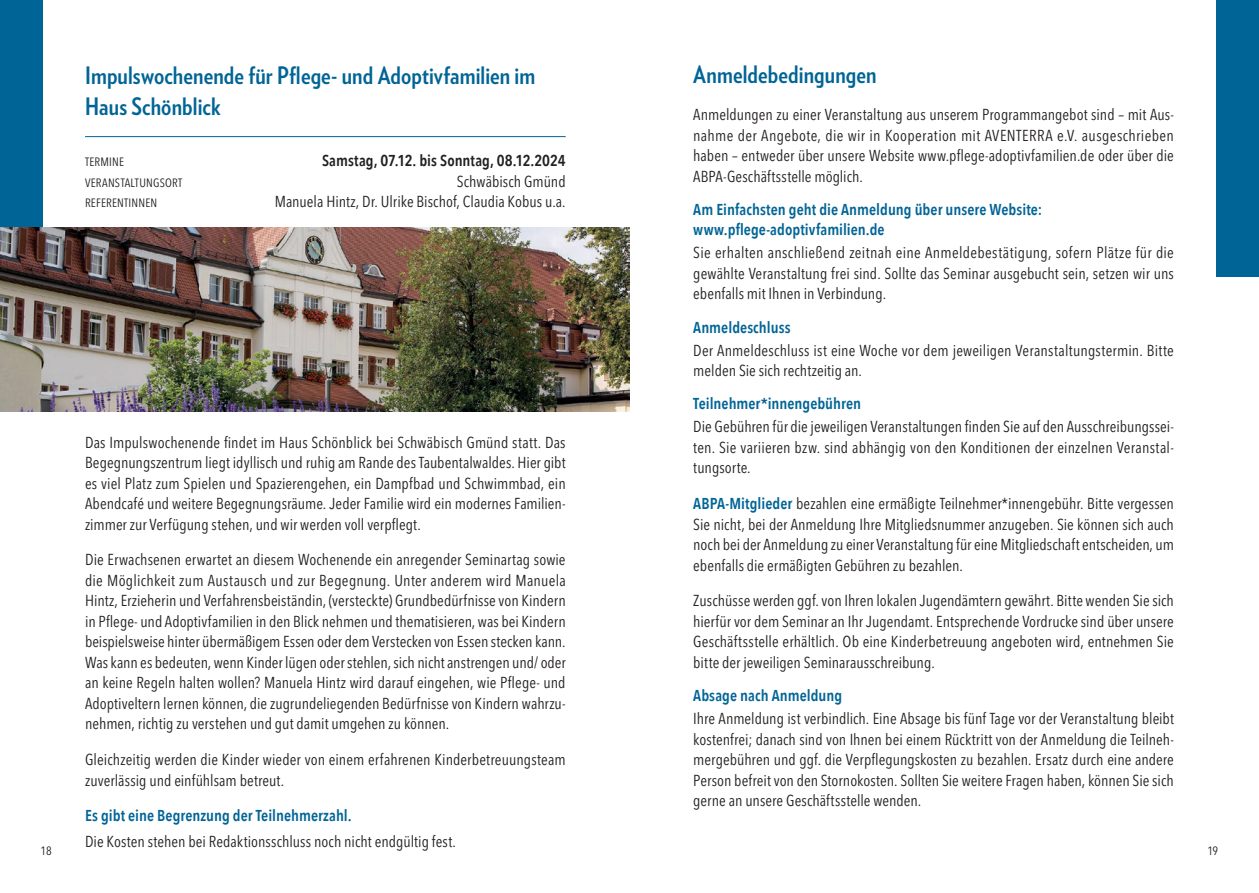
<style>
.page{position:relative;width:1259px;height:893px;background:#fff}
.page>*{position:absolute;margin:0;border:0;box-sizing:border-box;transform-origin:0 0}
.t1{font:700 24px/30.8px "Verlag Condensed";letter-spacing:.005em;color:#016496}
.t2{font:condensed 15.75px/20.4px "Avenir Next LT Pro";color:#231f20;text-align:justify}
.t3{font:600 15.75px/20.5px "Avenir Next Condensed";color:#016496}
.t4{font:600 15.75px "Avenir Next Condensed";color:#231f20}
.t5{font:condensed 12px "Avenir Next LT Pro";letter-spacing:.015em;color:#231f20}
.s1{font-family:"Avenir Next Condensed";font-weight:600;font-stretch:normal;color:#016496}
</style>
<div class="page">
<div style="left:0;top:0;width:43px;height:276px;background:#016496"></div>
<div style="left:1216px;top:0;width:43px;height:276px;background:#016496"></div>
<hr style="left:85px;top:136px;width:481px;height:1px;background:#016496">
<img style="left:0;top:228px;width:629px;height:184px">
<h1 class="t1" style="left:693px;top:58px;width:185px">Anmeldebedingungen</h1>
<p class="t2" style="left:693px;top:104px;width:482px">Anmeldungen zu einer Veranstaltung aus unserem Programmangebot sind – mit Aus&shy;nahme der Angebote, die wir in Kooperation mit AVENTERRA e.V. ausgeschrieben haben – entweder über unsere Website www.pflege-adoptivfamilien.de oder über die ABPA-Geschäftsstelle möglich.</p>
<p class="t3" style="left:693px;top:199px;width:350px">Am Einfachsten geht die Anmeldung über unsere Website: www.pflege-adoptivfamilien.de</p>
<p class="t2" style="left:693px;top:243px;width:482px">Sie erhalten anschließend zeitnah eine Anmeldebestätigung, sofern Plätze für die gewählte Veranstaltung frei sind. Sollte das Seminar ausgebucht sein, setzen wir uns ebenfalls mit Ihnen in Verbindung.</p>
<p class="t3" style="left:693px;top:316px;width:99px">Anmeldeschluss</p>
<p class="t2" style="left:693px;top:340px;width:482px">Der Anmeldeschluss ist eine Woche vor dem jeweiligen Veranstaltungstermin. Bitte melden Sie sich rechtzeitig an.</p>
<p class="t3" style="left:693px;top:393px;width:169px">Teilnehmer*innengebühren</p>
<p class="t2" style="left:693px;top:417px;width:482px">Die Gebühren für die jeweiligen Veranstaltungen finden Sie auf den Ausschreibungssei&shy;ten. Sie variieren bzw. sind abhängig von den Konditionen der einzelnen Veranstal&shy;tungsorte.</p>
<p class="t2" style="left:693px;top:493px;width:482px"><span class="s1">ABPA-Mitglieder</span> bezahlen eine ermäßigte Teilnehmer*innengebühr. Bitte vergessen Sie nicht, bei der Anmeldung Ihre Mitgliedsnummer anzugeben. Sie können sich auch noch bei der Anmeldung zu einer Veranstaltung für eine Mitgliedschaft entscheiden, um ebenfalls die ermäßigten Gebühren zu bezahlen.</p>
<p class="t2" style="left:693px;top:591px;width:482px">Zuschüsse werden ggf. von Ihren lokalen Jugendämtern gewährt. Bitte wenden Sie sich hierfür vor dem Seminar an Ihr Jugendamt. Entsprechende Vordrucke sind über unsere Geschäftsstelle erhältlich. Ob eine Kinderbetreuung angeboten wird, entnehmen Sie bitte der jeweiligen Seminarausschreibung.</p>
<p class="t3" style="left:693px;top:685px;width:150px">Absage nach Anmeldung</p>
<p class="t2" style="left:693px;top:708px;width:482px">Ihre Anmeldung ist verbindlich. Eine Absage bis fünf Tage vor der Veranstaltung bleibt kostenfrei; danach sind von Ihnen bei einem Rücktritt von der Anmeldung die Teilneh&shy;mergebühren und ggf. die Verpflegungskosten zu bezahlen. Ersatz durch eine andere Person befreit von den Stornokosten. Sollten Sie weitere Fragen haben, können Sie sich gerne an unsere Geschäftsstelle wenden.</p>
<h1 class="t1" style="left:85px;top:59px;width:452px">Impulswochenende für Pflege- und Adoptivfamilien im<br>Haus Schönblick</h1>
<p class="t5" style="left:85px;top:155px;width:41px">TERMINE</p>
<p class="t4" style="left:322px;top:147px;width:245px">Samstag, 07.12. bis Sonntag, 08.12.2024</p>
<p class="t5" style="left:85px;top:175px;width:99px">VERANSTALTUNGSORT</p>
<p class="t2" style="left:457px;top:171px;width:110px">Schwäbisch Gmünd</p>
<p class="t5" style="left:85px;top:196px;width:74px">REFERENTINNEN</p>
<p class="t2" style="left:275px;top:191px;width:292px">Manuela Hintz, Dr. Ulrike Bischof, Claudia Kobus u.a.</p>
<p class="t2" style="left:85px;top:432px;width:482px">Das Impulswochenende findet im Haus Schönblick bei Schwäbisch Gmünd statt. Das Begegnungszentrum liegt idyllisch und ruhig am Rande des Taubentalwaldes. Hier gibt es viel Platz zum Spielen und Spazierengehen, ein Dampfbad und Schwimmbad, ein Abendcafé und weitere Begegnungsräume. Jeder Familie wird ein modernes Familien&shy;zimmer zur Verfügung stehen, und wir werden voll verpflegt.</p>
<p class="t2" style="left:85px;top:550px;width:482px">Die Erwachsenen erwartet an diesem Wochenende ein anregender Seminartag sowie die Möglichkeit zum Austausch und zur Begegnung. Unter anderem wird Manuela Hintz, Erzieherin und Verfahrensbeiständin, (versteckte) Grundbedürfnisse von Kindern in Pflege- und Adoptivfamilien in den Blick nehmen und thematisieren, was bei Kindern beispielsweise hinter übermäßigem Essen oder dem Verstecken von Essen stecken kann.<br>Was kann es bedeuten, wenn Kinder lügen oder stehlen, sich nicht anstrengen und/ oder an keine Regeln halten wollen? Manuela Hintz wird darauf eingehen, wie Pflege- und Adoptiveltern lernen können, die zugrundeliegenden Bedürfnisse von Kindern wahrzu&shy;nehmen, richtig zu verstehen und gut damit umgehen zu können.</p>
<p class="t2" style="left:85px;top:749px;width:482px">Gleichzeitig werden die Kinder wieder von einem erfahrenen Kinderbetreuungsteam zuverlässig und einfühlsam betreut.</p>
<p class="t3" style="left:85px;top:805px;width:268px">Es gibt eine Begrenzung der Teilnehmerzahl.</p>
<p class="t2" style="left:85px;top:831px;width:372px">Die Kosten stehen bei Redaktionsschluss noch nicht endgültig fest.</p>
<p class="t5" style="left:41px;top:844px;width:13px">18</p>
<p class="t5" style="left:1207px;top:844px;width:12px">19</p>
</div>
